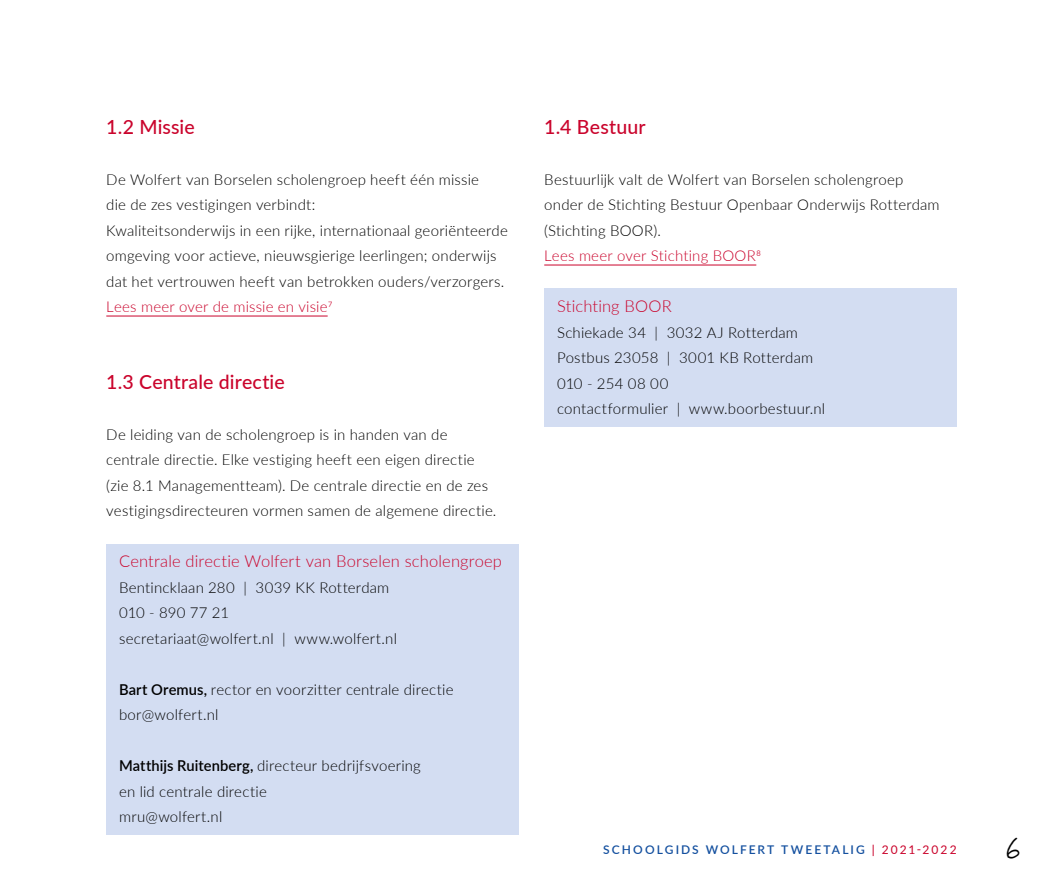
<style>
.page{position:relative;width:1063px;height:893px;background:#fff}
.page>*{position:absolute;margin:0;border:0;box-sizing:border-box;transform-origin:0 0}
.t1{font:36px "Journal";color:#000}
.t2{font:500 19.5px "Lato";letter-spacing:.01em;color:#ca042c}
.t3{font:300 16.5px "Lato";letter-spacing:.01em;color:#ca042c}
.t4{font:300 15px/25.5px "Lato";letter-spacing:.015em;color:#000}
.t5{font:300 15px "Lato";letter-spacing:.01em;color:#ca042c}
.t6{font:600 12px "Lato";letter-spacing:.17em;color:#14509f}
.s1{font-weight:600}
.s2{font-weight:500;color:#ca042c}
.s3{font-weight:400;color:#ca042c}
</style>
<div class="page">
<div style="left:106px;top:544px;width:413px;height:291px;background:#d3ddf2"></div>
<div style="left:544px;top:288px;width:413px;height:139px;background:#d3ddf2"></div>
<hr style="left:544px;top:265px;width:212px;height:1px;background:#ca042c">
<hr style="left:106px;top:316px;width:222px;height:1px;background:#ca042c">
<h2 class="t2" style="left:106px;top:113px;width:90px">1.2 Missie</h2>
<p class="t4" style="left:106px;top:166px;width:403px">De Wolfert van Borselen scholengroep heeft één missie<br>die de zes vestigingen verbindt:<br>Kwaliteitsonderwijs in een rijke, internationaal georiënteerde omgeving voor actieve, nieuwsgierige leerlingen; onderwijs dat het vertrouwen heeft van betrokken ouders/verzorgers.</p>
<p class="t5" style="left:106px;top:297px;width:228px">Lees meer over de missie en visie7</p>
<h2 class="t2" style="left:106px;top:368px;width:180px">1.3 Centrale directie</h2>
<p class="t4" style="left:106px;top:421px;width:392px">De leiding van de scholengroep is in handen van de centrale directie. Elke vestiging heeft een eigen directie (zie 8.1 Managementteam). De centrale directie en de zes vestigingsdirecteuren vormen samen de algemene directie.</p>
<p class="t3" style="left:119px;top:550px;width:384px">Centrale directie Wolfert van Borselen scholengroep</p>
<p class="t4" style="left:119px;top:574px;width:279px">Bentincklaan 280 | 3039 KK Rotterdam<br>010 - 890 77 21<br>secretariaat@wolfert.nl | www.wolfert.nl</p>
<p class="t4" style="left:119px;top:676px;width:336px"><span class="s1">Bart Oremus,</span> rector en voorzitter centrale directie bor@wolfert.nl</p>
<p class="t4" style="left:119px;top:753px;width:303px"><span class="s1">Matthijs Ruitenberg,</span> directeur bedrijfsvoering en lid centrale directie<br>mru@wolfert.nl</p>
<h2 class="t2" style="left:544px;top:113px;width:103px">1.4 Bestuur</h2>
<p class="t4" style="left:544px;top:166px;width:397px">Bestuurlijk valt de Wolfert van Borselen scholengroep onder de Stichting Bestuur Openbaar Onderwijs Rotterdam (Stichting BOOR).</p>
<p class="t5" style="left:544px;top:246px;width:219px">Lees meer over Stichting BOOR8</p>
<p class="t3" style="left:557px;top:295px;width:116px">Stichting BOOR</p>
<p class="t4" style="left:557px;top:319px;width:270px">Schiekade 34 | 3032 AJ Rotterdam<br>Postbus 23058 | 3001 KB Rotterdam<br>010 - 254 08 00<br>contactformulier | www.boorbestuur.nl</p>
<p class="t6" style="left:603px;top:840px;width:355px">SCHOOLGIDS WOLFERT TWEETALIG <span class="s2">|</span> <span class="s3">2021-2022</span></p>
<h1 class="t1" style="left:1006px;top:823px;width:16px">6</h1>
</div>
